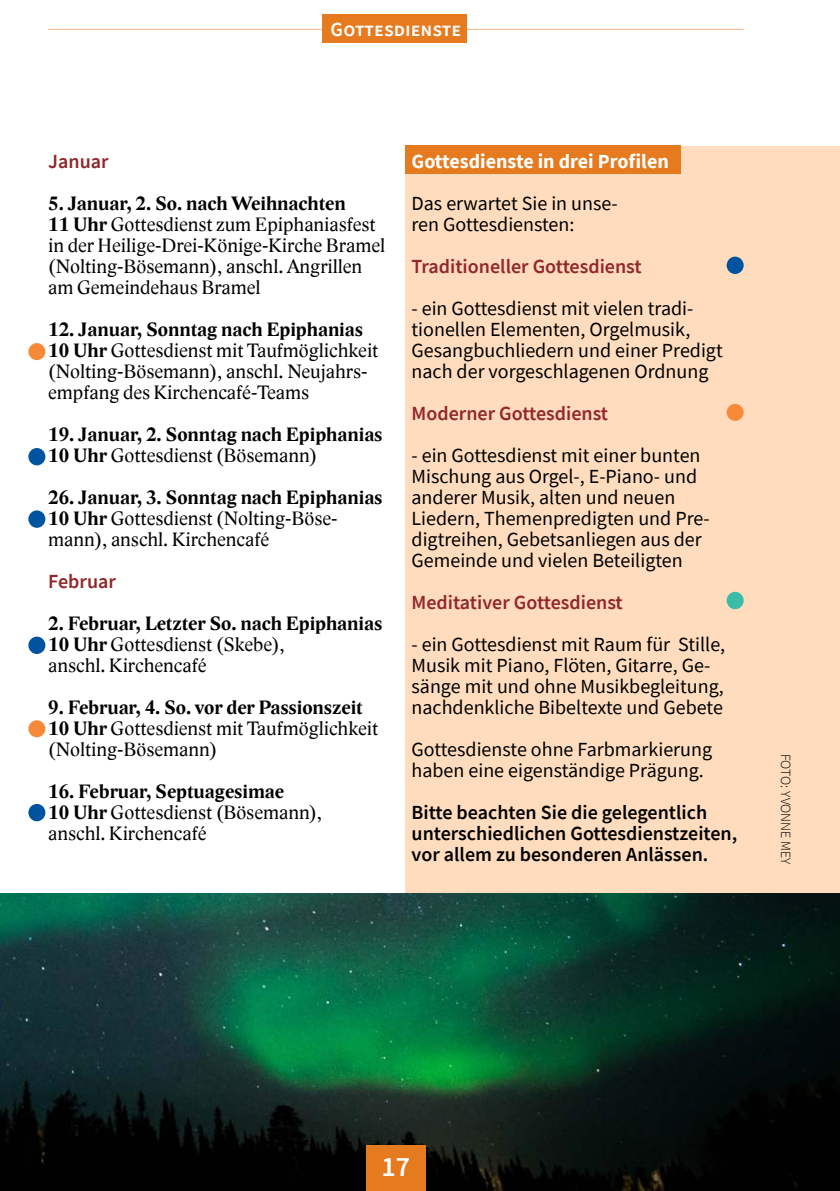
<style>
.page{position:relative;width:840px;height:1191px;background:#fff}
.page>*{position:absolute;margin:0;border:0;box-sizing:border-box;transform-origin:0 0}
.t1{font:600 28px "Source Sans Pro";color:#fff}
.t2{font:20px/21px "Lido STFCE";color:#000}
.t3{font:20px/21px "Source Sans Pro";color:#000}
.t4{font:700 20px/21px "Lido STFCE";color:#000}
.t5{font:600 20px/21px "Source Sans Pro";color:#000}
.t6{font:600 20px "Source Sans Pro";color:#91272a}
.t7{font:700 20px "Source Sans Pro";color:#fff}
.t8{font:600 20px "Source Sans Pro";color:#fff}
.t9{font:300 14px "Source Sans Pro";color:#000}
.s1{font-weight:700}
.s2{font-weight:400}
</style>
<div class="page">
<hr style="left:48px;top:29px;width:695px;height:1px;background:#fbb482">
<div style="left:322px;top:14px;width:144px;height:29px;background:#e67a1e"></div>
<div style="left:405px;top:146px;width:434px;height:747px;background:#fedcbd"></div>
<div style="left:405px;top:146px;width:275px;height:28px;background:#e67a1e"></div>
<div style="left:726px;top:257px;width:17px;height:17px;background:#00539f;border-radius:50%"></div>
<div style="left:726px;top:404px;width:17px;height:17px;background:#f68a39;border-radius:50%"></div>
<div style="left:726px;top:592px;width:17px;height:17px;background:#3abca8;border-radius:50%"></div>
<div style="left:28px;top:343px;width:17px;height:17px;background:#f68a39;border-radius:50%"></div>
<div style="left:28px;top:720px;width:17px;height:17px;background:#f68a39;border-radius:50%"></div>
<div style="left:28px;top:636px;width:17px;height:18px;background:#00539f;border-radius:50%"></div>
<div style="left:28px;top:510px;width:17px;height:18px;background:#00539f;border-radius:50%"></div>
<div style="left:28px;top:448px;width:17px;height:17px;background:#00539f;border-radius:50%"></div>
<div style="left:28px;top:804px;width:17px;height:17px;background:#00539f;border-radius:50%"></div>
<img style="left:0;top:893px;width:839px;height:298px">
<div style="left:366px;top:1145px;width:59px;height:46px;background:#e67a1e"></div>
<p class="t8" style="left:330px;top:16px;width:132px">Gottesdien te</p>
<p class="t8" style="left:350px;top:16px;width:92px">Aktuelles</p>
<p class="t6" style="left:48px;top:148px;width:62px">Januar</p>
<p class="t2" style="left:48px;top:193px;width:338px"><span class="s1">5. Januar, 2. So. nach Weihnachten<br>11 Uhr</span> Gottesdienst zum Epiphaniasfest in der Heilige-Drei-Könige-Kirche Bramel (Nolting-Bösemann), anschl. Angrillen am Gemeindehaus Bramel</p>
<p class="t2" style="left:48px;top:319px;width:331px"><span class="s1">12. Januar, Sonntag nach Epiphanias 10 Uhr</span> Gottesdienst mit Taufmöglichkeit (Nolting-Bösemann), anschl. Neujahrs&shy;empfang des Kirchencafé-Teams</p>
<p class="t4" style="left:48px;top:424px;width:335px">19. Januar, 2. Sonntag nach Epiphanias<br>10 Uhr <span class="s2">Gottesdienst (Bösemann)</span></p>
<p class="t2" style="left:48px;top:487px;width:335px"><span class="s1">26. Januar, 3. Sonntag nach Epiphanias<br>10 Uhr</span> Gottesdienst (Nolting-Böse&shy;mann), anschl. Kirchencafé</p>
<p class="t6" style="left:48px;top:568px;width:69px">Februar</p>
<p class="t4" style="left:48px;top:613px;width:335px">2. Februar, Letzter So. nach Epiphanias<br>10 Uhr <span class="s2">Gottesdienst (Skebe),<br>anschl. Kirchencafé</span></p>
<p class="t2" style="left:48px;top:697px;width:331px"><span class="s1">9. Februar, 4. So. vor der Passionszeit<br>10 Uhr</span> Gottesdienst mit Taufmöglichkeit (Nolting-Bösemann)</p>
<p class="t2" style="left:48px;top:781px;width:275px"><span class="s1">16. Februar, Septuagesimae<br>10 Uhr</span> Gottesdienst (Bösemann), anschl. Kirchencafé</p>
<p class="t7" style="left:411px;top:148px;width:258px">Gottesdienste in drei Profilen</p>
<p class="t3" style="left:411px;top:193px;width:208px">Das erwartet Sie in unse&shy;ren Gottesdiensten:</p>
<p class="t6" style="left:411px;top:253px;width:231px">Traditioneller Gottesdienst</p>
<p class="t3" style="left:411px;top:298px;width:312px">- ein Gottesdienst mit vielen tradi&shy;tionellen Elementen, Orgelmusik, Gesangbuchliedern und einer Predigt nach der vorgeschlagenen Ordnung</p>
<p class="t6" style="left:411px;top:400px;width:198px">Moderner Gottesdienst</p>
<p class="t3" style="left:411px;top:445px;width:299px">- ein Gottesdienst mit einer bunten Mischung aus Orgel-, E-Piano- und anderer Musik, alten und neuen Liedern, Themenpredigten und Pre&shy;digtreihen, Gebetsanliegen aus der Gemeinde und vielen Beteiligten</p>
<p class="t6" style="left:411px;top:589px;width:213px">Meditativer Gottesdienst</p>
<p class="t3" style="left:411px;top:634px;width:315px">- ein Gottesdienst mit Raum für Stille, Musik mit Piano, Flöten, Gitarre, Ge&shy;sänge mit und ohne Musikbegleitung, nachdenkliche Bibeltexte und Gebete</p>
<p class="t3" style="left:411px;top:739px;width:302px">Gottesdienste ohne Farbmarkierung haben eine eigenständige Prägung.</p>
<p class="t5" style="left:411px;top:802px;width:327px">Bitte beachten Sie die gelegentlich unterschiedlichen Gottesdienstzeiten, vor allem zu besonderen Anlässen.</p>
<p class="t9" style="left:794px;top:754px;width:112px;rotate:90deg">FOTO: YVONNE MEY</p>
<h1 class="t1" style="left:381px;top:1148px;width:30px">17</h1>
</div>
